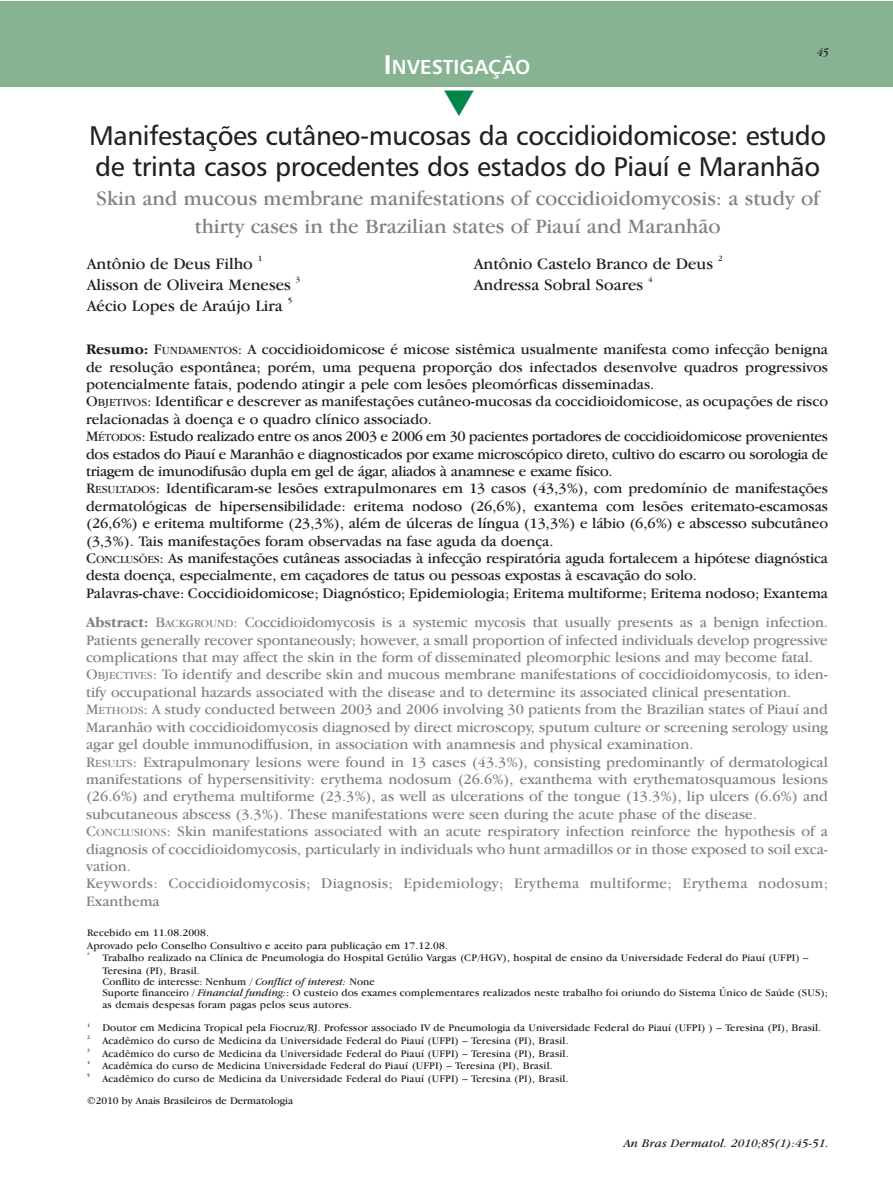
<style>
.page{position:relative;width:893px;height:1191px;background:#fff}
.page>*{position:absolute;margin:0;border:0;box-sizing:border-box;transform-origin:0 0}
.t1{font:27px/31.5px "Humanist 777 BT Roman B";letter-spacing:-.015em;color:#231f20}
.t2{font:21px/28.5px "Garamond IT Cby BT";color:#808285;text-align:center}
.t3{font:20.25px "Humanist 777 BT Bold B";color:#fff}
.t4{font:16.5px "Garamond IT Cby BT";color:#231f20}
.t5{font:15px/17.4px "Garamond IT Cby BT";color:#808285}
.t6{font:15px/17.4px "Garamond IT Cby BT";color:#231f20}
.t7{font:italic 12px "Garamond IT Cby BT";letter-spacing:.015em;color:#231f20}
.t8{font:italic 12px "Garamond IT Cby BT";letter-spacing:.015em;color:#231f20;scale:.9 1}
.t9{font:10.5px/12.6px "Garamond IT Cby BT";letter-spacing:.015em;color:#231f20}
.t10{font:8.25px "Garamond IT Cby BT";color:#231f20}
.t11{font:5.25px "Garamond IT Cby BT";color:#231f20}
.s1{font-size:27px}
.s2{font-weight:700}
.s3{font-size:11.25px}
.s4{font-style:italic}
</style>
<div class="page">
<div style="left:0;top:1px;width:893px;height:86px;background:#87b392"></div>
<h3 class="t3" style="left:384px;top:59px;width:148px"><span class="s1">I</span>NVESTIGAÇÃO</h3>
<p class="t8" style="left:817px;top:47px;width:15px">45</p>
<h1 class="t1" style="left:89px;top:122px;width:738px">Manifestações cutâneo-mucosas da coccidioidomicose: estudo de trinta casos procedentes dos estados do Piauí e Maranhão</h1>
<h2 class="t2" style="left:96px;top:185px;width:725px">Skin and mucous membrane manifestations of coccidioidomycosis: a study of thirty cases in the Brazilian states of Piauí and Maranhão</h2>
<p class="t4" style="left:87px;top:257px;width:167px">Antônio de Deus Filho</p>
<p class="t10" style="left:258px;top:255px;width:6px">1</p>
<p class="t4" style="left:474px;top:257px;width:241px">Antônio Castelo Branco de Deus</p>
<p class="t10" style="left:718px;top:255px;width:6px">2</p>
<p class="t4" style="left:87px;top:278px;width:205px">Alisson de Oliveira Meneses</p>
<p class="t10" style="left:296px;top:276px;width:6px">3</p>
<p class="t4" style="left:474px;top:278px;width:171px">Andressa Sobral Soares</p>
<p class="t10" style="left:648px;top:276px;width:6px">4</p>
<p class="t4" style="left:87px;top:299px;width:197px">Aécio Lopes de Araújo Lira</p>
<p class="t10" style="left:288px;top:297px;width:6px">5</p>
<p class="t6" style="left:86px;top:342px;width:743px"><span class="s2">Resumo:</span> F<span class="s3">UNDAMENTOS</span>: A coccidioidomicose é micose sistêmica usualmente manifesta como infecção benigna de resolução espontânea; porém, uma pequena proporção dos infectados desenvolve quadros progressivos potencialmente fatais, podendo atingir a pele com lesões pleomórficas disseminadas.<br>O<span class="s3">BJETIVOS</span>: Identificar e descrever as manifestações cutâneo-mucosas da coccidioidomicose, as ocupações de risco relacionadas à doença e o quadro clínico associado.<br>M<span class="s3">ÉTODOS</span>: Estudo realizado entre os anos 2003 e 2006 em 30 pacientes portadores de coccidioidomicose provenientes dos estados do Piauí e Maranhão e diagnosticados por exame microscópico direto, cultivo do escarro ou sorologia de triagem de imunodifusão dupla em gel de ágar, aliados à anamnese e exame físico.<br>R<span class="s3">ESULTADOS</span>: Identificaram-se lesões extrapulmonares em 13 casos (43,3%), com predomínio de manifestações dermatológicas de hipersensibilidade: eritema nodoso (26,6%), exantema com lesões eritemato-escamosas (26,6%) e eritema multiforme (23,3%), além de úlceras de língua (13,3%) e lábio (6,6%) e abscesso subcutâneo (3,3%). Tais manifestações foram observadas na fase aguda da doença.<br>C<span class="s3">ONCLUSÕES</span>: As manifestações cutâneas associadas à infecção respiratória aguda fortalecem a hipótese diagnóstica desta doença, especialmente, em caçadores de tatus ou pessoas expostas à escavação do solo.<br>Palavras-chave: Coccidioidomicose; Diagnóstico; Epidemiologia; Eritema multiforme; Eritema nodoso; Exantema</p>
<p class="t5" style="left:86px;top:615px;width:743px"><span class="s2">Abstract:</span> B<span class="s3">ACKGROUND</span>: Coccidioidomycosis is a systemic mycosis that usually presents as a benign infection.<br>Patients generally recover spontaneously; however, a small proportion of infected individuals develop progressive complications that may affect the skin in the form of disseminated pleomorphic lesions and may become fatal.<br>O<span class="s3">BJECTIVES</span>: To identify and describe skin and mucous membrane manifestations of coccidioidomycosis, to iden&shy;tify occupational hazards associated with the disease and to determine its associated clinical presentation.<br>M<span class="s3">ETHODS</span>: A study conducted between 2003 and 2006 involving 30 patients from the Brazilian states of Piauí and Maranhão with coccidioidomycosis diagnosed by direct microscopy, sputum culture or screening serology using agar gel double immunodiffusion, in association with anamnesis and physical examination.<br>R<span class="s3">ESULTS</span>: Extrapulmonary lesions were found in 13 cases (43.3%), consisting predominantly of dermatological manifestations of hypersensitivity: erythema nodosum (26.6%), exanthema with erythematosquamous lesions (26.6%) and erythema multiforme (23.3%), as well as ulcerations of the tongue (13.3%), lip ulcers (6.6%) and subcutaneous abscess (3.3%). These manifestations were seen during the acute phase of the disease.<br>C<span class="s3">ONCLUSIONS</span>: Skin manifestations associated with an acute respiratory infection reinforce the hypothesis of a diagnosis of coccidioidomycosis, particularly in individuals who hunt armadillos or in those exposed to soil exca&shy;vation.<br>Keywords: Coccidioidomycosis; Diagnosis; Epidemiology; Erythema multiforme; Erythema nodosum; Exanthema</p>
<p class="t9" style="left:87px;top:927px;width:362px">Recebido em 11.08.2008.<br>Aprovado pelo Conselho Consultivo e aceito para publicação em 17.12.08.</p>
<p class="t11" style="left:87px;top:952px;width:4px">*</p>
<p class="t9" style="left:102px;top:952px;width:708px">Trabalho realizado na Clínica de Pneumologia do Hospital Getúlio Vargas (CP/HGV), hospital de ensino da Universidade Federal do Piauí (UFPI) –<br>Teresina (PI), Brasil.</p>
<p class="t9" style="left:102px;top:977px;width:727px;line-height:11.2px">Conflito de interesse: Nenhum / <span class="s4">Conflict of interest:</span> None<br>Suporte financeiro / <span class="s4">Financial funding:</span>: O custeio dos exames complementares realizados neste trabalho foi oriundo do Sistema Único de Saúde (SUS); as demais despesas foram pagas pelos seus autores.</p>
<p class="t11" style="left:87px;top:1023px;width:4px">1</p>
<p class="t9" style="left:102px;top:1022px;width:720px">Doutor em Medicina Tropical pela Fiocruz/RJ. Professor associado IV de Pneumologia da Universidade Federal do Piauí (UFPI) ) – Teresina (PI), Brasil.</p>
<p class="t11" style="left:87px;top:1035px;width:4px">2</p>
<p class="t9" style="left:102px;top:1035px;width:468px">Acadêmico do curso de Medicina da Universidade Federal do Piauí (UFPI) – Teresina (PI), Brasil.</p>
<p class="t11" style="left:87px;top:1048px;width:4px">3</p>
<p class="t9" style="left:102px;top:1047px;width:468px">Acadêmico do curso de Medicina da Universidade Federal do Piauí (UFPI) – Teresina (PI), Brasil.</p>
<p class="t11" style="left:87px;top:1060px;width:4px">4</p>
<p class="t9" style="left:102px;top:1060px;width:452px">Acadêmica do curso de Medicina Universidade Federal do Piauí (UFPI) – Teresina (PI), Brasil.</p>
<p class="t11" style="left:87px;top:1073px;width:4px">5</p>
<p class="t9" style="left:87px;top:1068px;width:483px;line-height:22.5px;text-indent:15px">Acadêmico do curso de Medicina da Universidade Federal do Piauí (UFPI) – Teresina (PI), Brasil. ©2010 by Anais Brasileiros de Dermatologia</p>
<p class="t7" style="left:624px;top:1138px;width:207px">An Bras Dermatol. 2010;85(1):45-51.</p>
</div>
